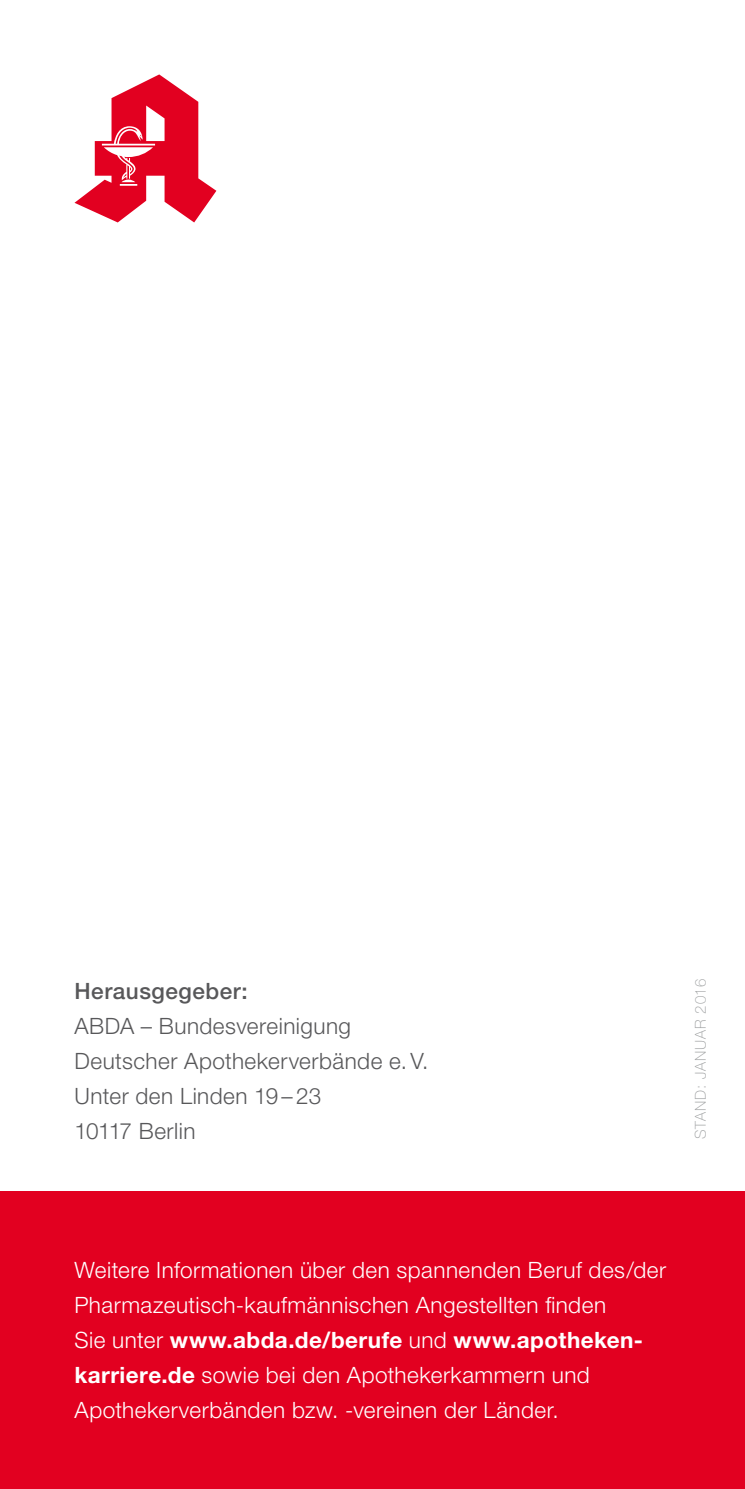
<style>
.page{position:relative;width:745px;height:1489px;background:#fff}
.page>*{position:absolute;margin:0;border:0;box-sizing:border-box;transform-origin:0 0}
.t1{font:300 22.5px/35px "Helvetica Neue LT Std";letter-spacing:.02em;color:#fff}
.t2{font:300 22.5px/35px "Helvetica Neue LT Std";letter-spacing:.02em;color:#58585a}
.t3{font:500 22.5px "Helvetica Neue LT Std";letter-spacing:.025em;color:#58585a}
.t4{font:100 15px "Helvetica Neue LT Std";letter-spacing:.055em;color:#9c9e9f}
.s1{font-weight:700}
</style>
<div class="page">
<div style="left:0;top:1191px;width:744px;height:297px;background:#e20020"></div>
<svg style="left:74px;top:74px;width:142px;height:148px"></svg>
<p class="t3" style="left:74px;top:977px;width:175px">Herausgegeber:</p>
<p class="t2" style="left:74px;top:1008px;width:355px">ABDA – Bundesvereinigung<br>Deutscher Apothekerverbände e.V.<br>Unter den Linden 19 – 23<br>10117 Berlin</p>
<p class="t4" style="left:691px;top:1138px;width:162px;rotate:-90deg">STAND: JANUAR 2016</p>
<p class="t1" style="left:74px;top:1251px;width:592px">Weitere Informationen über den spannenden Beruf des/der Pharmazeutisch-kaufmännischen Angestellten finden<br>Sie unter <span class="s1">www.abda.de/berufe</span> und <span class="s1">www.apotheken&shy;karriere.de</span> sowie bei den Apothekerkammern und Apothekerverbänden bzw. -vereinen der Länder.</p>
</div>
